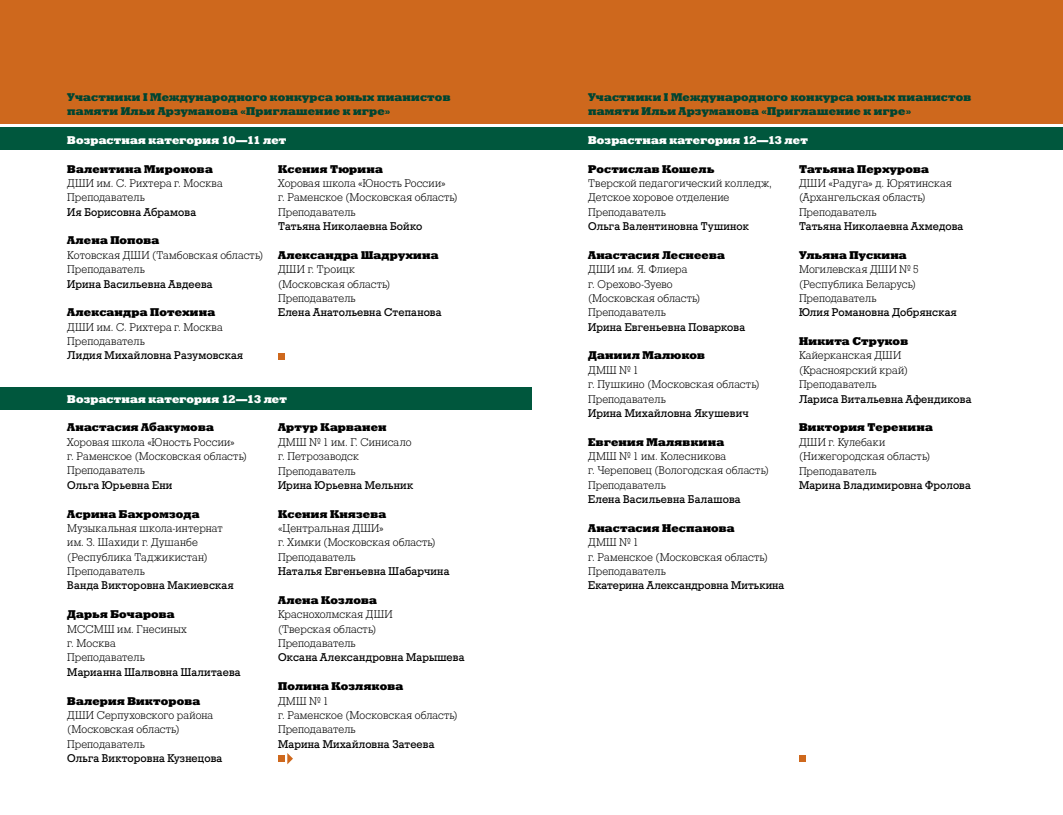
<style>
.page{position:relative;width:1063px;height:815px;background:#fff}
.page>*{position:absolute;margin:0;border:0;box-sizing:border-box;transform-origin:0 0}
.t1{font:11.25px/14.4px "Geo Slb 712 Lt BT";letter-spacing:.015em;color:#000}
.t2{font:11.25px "Geo Slb 712 Md BT";letter-spacing:.02em;color:#000}
.t3{font:11.25px "Geo Slb 712 X Bd BT";letter-spacing:.02em;color:#000}
.t4{font:11.25px/14.4px "Geo Slb 712 X Bd BT";letter-spacing:.02em;color:#004531}
.t5{font:11.25px "Geo Slb 712 X Bd BT";letter-spacing:.015em;color:#fff}
</style>
<div class="page">
<div style="left:531px;top:127px;width:532px;height:23px;background:#00573d"></div>
<div style="left:531px;top:0;width:532px;height:123px;background:#ce681d"></div>
<div style="left:0;top:127px;width:531px;height:23px;background:#00573d"></div>
<div style="left:0;top:0;width:531px;height:123px;background:#ce681d"></div>
<div style="left:0;top:387px;width:531px;height:22px;background:#00573d"></div>
<div style="left:799px;top:755px;width:7px;height:7px;background:#ce681d"></div>
<div style="left:278px;top:353px;width:7px;height:6px;background:#ce681d"></div>
<svg style="left:287px;top:753px;width:6px;height:11px"></svg>
<div style="left:278px;top:755px;width:7px;height:7px;background:#ce681d"></div>
<p class="t4" style="left:67px;top:90px;width:385px">Участники I Международного конкурса юных пианистов памяти Ильи Арзуманова «Приглашение к игре»</p>
<p class="t4" style="left:588px;top:90px;width:385px">Участники I Международного конкурса юных пианистов памяти Ильи Арзуманова «Приглашение к игре»</p>
<p class="t5" style="left:67px;top:132px;width:221px">Возрастная категория 10—11 лет</p>
<p class="t5" style="left:588px;top:132px;width:221px">Возрастная категория 12—13 лет</p>
<p class="t3" style="left:67px;top:161px;width:147px">Валентина Миронова</p>
<p class="t1" style="left:67px;top:176px;width:157px">ДШИ им. С. Рихтера г. Москва<br>Преподаватель</p>
<p class="t2" style="left:67px;top:204px;width:130px">Ия Борисовна Абрамова</p>
<p class="t3" style="left:67px;top:233px;width:94px">Алена Попова</p>
<p class="t1" style="left:67px;top:248px;width:198px">Котовская ДШИ (Тамбовская область)<br>Преподаватель</p>
<p class="t2" style="left:67px;top:276px;width:147px">Ирина Васильевна Авдеева</p>
<p class="t3" style="left:67px;top:305px;width:149px">Александра Потехина</p>
<p class="t1" style="left:67px;top:320px;width:157px">ДШИ им. С. Рихтера г. Москва<br>Преподаватель</p>
<p class="t2" style="left:67px;top:348px;width:177px">Лидия Михайловна Разумовская</p>
<p class="t3" style="left:278px;top:161px;width:106px">Ксения Тюрина</p>
<p class="t1" style="left:278px;top:176px;width:181px">Хоровая школа «Юность России»<br>г. Раменское (Московская область)<br>Преподаватель</p>
<p class="t2" style="left:278px;top:219px;width:146px">Татьяна Николаевна Бойко</p>
<p class="t3" style="left:278px;top:247px;width:162px">Александра Шадрухина</p>
<p class="t1" style="left:278px;top:262px;width:114px">ДШИ г. Троицк (Московская область)<br>Преподаватель</p>
<p class="t2" style="left:278px;top:305px;width:165px">Елена Анатольевна Степанова</p>
<p class="t5" style="left:67px;top:391px;width:221px">Возрастная категория 12—13 лет</p>
<p class="t3" style="left:67px;top:420px;width:148px">Анастасия Абакумова</p>
<p class="t1" style="left:67px;top:435px;width:181px">Хоровая школа «Юность России»<br>г. Раменское (Московская область)<br>Преподаватель</p>
<p class="t2" style="left:67px;top:478px;width:107px">Ольга Юрьевна Ени</p>
<p class="t3" style="left:67px;top:506px;width:134px">Асрина Бахромзода</p>
<p class="t1" style="left:67px;top:521px;width:157px">Музыкальная школа-интернат им. З. Шахиди г. Душанбе (Республика Таджикистан)<br>Преподаватель</p>
<p class="t2" style="left:67px;top:578px;width:168px">Ванда Викторовна Макиевская</p>
<p class="t3" style="left:67px;top:607px;width:109px">Дарья Бочарова</p>
<p class="t1" style="left:67px;top:622px;width:121px">МССМШ им. Гнесиных г. Москва<br>Преподаватель</p>
<p class="t2" style="left:67px;top:665px;width:175px">Марианна Шалвовна Шалитаева</p>
<p class="t3" style="left:67px;top:693px;width:134px">Валерия Викторова</p>
<p class="t1" style="left:67px;top:708px;width:147px">ДШИ Серпуховского района (Московская область)<br>Преподаватель</p>
<p class="t2" style="left:67px;top:751px;width:156px">Ольга Викторовна Кузнецова</p>
<p class="t3" style="left:278px;top:420px;width:110px">Артур Карванен</p>
<p class="t1" style="left:278px;top:435px;width:135px">ДМШ № 1 им. Г. Синисало г. Петрозаводск<br>Преподаватель</p>
<p class="t2" style="left:278px;top:478px;width:137px">Ирина Юрьевна Мельник</p>
<p class="t3" style="left:278px;top:506px;width:110px">Ксения Князева</p>
<p class="t1" style="left:278px;top:521px;width:159px">«Центральная ДШИ»<br>г. Химки (Московская область)<br>Преподаватель</p>
<p class="t2" style="left:278px;top:564px;width:173px">Наталья Евгеньевна Шабарчина</p>
<p class="t3" style="left:278px;top:592px;width:100px">Алена Козлова</p>
<p class="t1" style="left:278px;top:607px;width:115px">Краснохолмская ДШИ (Тверская область)<br>Преподаватель</p>
<p class="t2" style="left:278px;top:650px;width:188px">Оксана Александровна Марышева</p>
<p class="t3" style="left:278px;top:679px;width:127px">Полина Козлякова</p>
<p class="t1" style="left:278px;top:693px;width:181px">ДМШ № 1<br>г. Раменское (Московская область)<br>Преподаватель</p>
<p class="t2" style="left:278px;top:736px;width:158px">Марина Михайловна Затеева</p>
<p class="t3" style="left:588px;top:161px;width:128px">Ростислав Кошель</p>
<p class="t1" style="left:588px;top:176px;width:185px">Тверской педагогический колледж,<br>Детское хоровое отделение<br>Преподаватель</p>
<p class="t2" style="left:588px;top:219px;width:162px">Ольга Валентиновна Тушинок</p>
<p class="t3" style="left:588px;top:247px;width:138px">Анастасия Леснеева</p>
<p class="t1" style="left:588px;top:262px;width:114px">ДШИ им. Я. Флиера<br>г. Орехово-Зуево (Московская область)<br>Преподаватель</p>
<p class="t2" style="left:588px;top:319px;width:159px">Ирина Евгеньевна Поваркова</p>
<p class="t3" style="left:588px;top:348px;width:118px">Даниил Малюков</p>
<p class="t1" style="left:588px;top:363px;width:173px">ДМШ № 1<br>г. Пушкино (Московская область)<br>Преподаватель</p>
<p class="t2" style="left:588px;top:406px;width:162px">Ирина Михайловна Якушевич</p>
<p class="t3" style="left:588px;top:434px;width:137px">Евгения Малявкина</p>
<p class="t1" style="left:588px;top:449px;width:182px">ДМШ № 1 им. Колесникова<br>г. Череповец (Вологодская область)<br>Преподаватель</p>
<p class="t2" style="left:588px;top:492px;width:154px">Елена Васильевна Балашова</p>
<p class="t3" style="left:588px;top:520px;width:148px">Анастасия Неспанова</p>
<p class="t1" style="left:588px;top:535px;width:181px">ДМШ № 1<br>г. Раменское (Московская область)<br>Преподаватель</p>
<p class="t2" style="left:588px;top:578px;width:198px">Екатерина Александровна Митькина</p>
<p class="t3" style="left:799px;top:161px;width:131px">Татьяна Перхурова</p>
<p class="t1" style="left:799px;top:176px;width:154px">ДШИ «Радуга» д. Юрятинская (Архангельская область)<br>Преподаватель</p>
<p class="t2" style="left:799px;top:219px;width:166px">Татьяна Николаевна Ахмедова</p>
<p class="t3" style="left:799px;top:247px;width:109px">Ульяна Пускина</p>
<p class="t1" style="left:799px;top:262px;width:121px">Могилевская ДШИ № 5 (Республика Беларусь)<br>Преподаватель</p>
<p class="t2" style="left:799px;top:305px;width:159px">Юлия Романовна Добрянская</p>
<p class="t3" style="left:799px;top:334px;width:111px">Никита Струков</p>
<p class="t1" style="left:799px;top:348px;width:110px">Кайерканская ДШИ (Красноярский край)<br>Преподаватель</p>
<p class="t2" style="left:799px;top:391px;width:174px">Лариса Витальевна Афендикова</p>
<p class="t3" style="left:799px;top:420px;width:135px">Виктория Теренина</p>
<p class="t1" style="left:799px;top:435px;width:133px">ДШИ г. Кулебаки (Нижегородская область)<br>Преподаватель</p>
<p class="t2" style="left:799px;top:478px;width:173px">Марина Владимировна Фролова</p>
</div>
